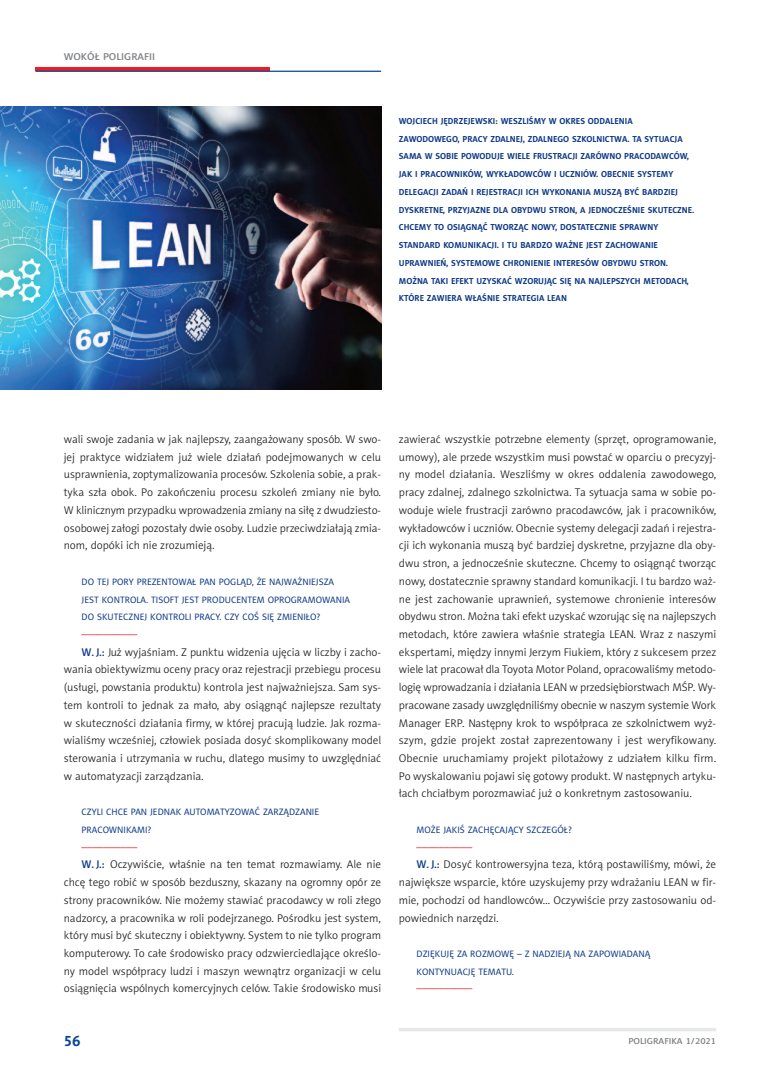
<style>
.page{position:relative;width:780px;height:1081px;background:#fff}
.page>*{position:absolute;margin:0;border:0;box-sizing:border-box;transform-origin:0 0}
.t1{font:700 15px "Naomi Sans EFN";color:#094694}
.t2{font:11.25px/17.8px "Naomi Sans EFN Light";color:#231f20;text-align:justify}
.t3{font:11.25px "Naomi Sans EFN Light";color:#ee1d23}
.t4{font:10px "Naomi Sans EFN Medium";color:#808285;scale:1.09 1}
.t5{font:9.38px/17.8px "Naomi Sans EFN";color:#103b8a}
.t6{font:700 8.75px/17.8px "Naomi Sans EFNPS";color:#103b8a}
.t7{font:8.75px "Naomi Sans EFN Medium";color:#808285;scale:1.09 1}
.s1{font-family:"Naomi Sans EFN Medium";color:#103b8a}
</style>
<div class="page">
<hr style="left:399px;top:1028px;width:317px;height:3px;background:#e7e8e9">
<svg style="left:35px;top:67px;width:234px;height:4px"></svg>
<hr style="left:35px;top:71px;width:346px;height:1px;background:#094694">
<img style="left:0;top:107px;width:381px;height:283px">
<p class="t4" style="left:64px;top:53px;width:85px">WOKÓŁ POLIGRAFII</p>
<p class="t6" style="left:399px;top:113px;width:297px">WOJCIECH JĘDRZEJEWSKI: WESZLIŚMY W OKRES ODDALENIA ZAWODOWEGO, PRACY ZDALNEJ, ZDALNEGO SZKOLNICTWA. TA SYTUACJA SAMA W SOBIE POWODUJE WIELE FRUSTRACJI ZARÓWNO PRACODAWCÓW, JAK I PRACOWNIKÓW, WYKŁADOWCÓW I UCZNIÓW. OBECNIE SYSTEMY DELEGACJI ZADAŃ I REJESTRACJI ICH WYKONANIA MUSZĄ BYĆ BARDZIEJ DYSKRETNE, PRZYJAZNE DLA OBYDWU STRON, A JEDNOCZEŚNIE SKUTECZNE.<br>CHCEMY TO OSIĄGNĄĆ TWORZĄC NOWY, DOSTATECZNIE SPRAWNY STANDARD KOMUNIKACJI. I TU BARDZO WAŻNE JEST ZACHOWANIE UPRAWNIEŃ, SYSTEMOWE CHRONIENIE INTERESÓW OBYDWU STRON.<br>MOŻNA TAKI EFEKT UZYSKAĆ WZORUJĄC SIĘ NA NAJLEPSZYCH METODACH, KTÓRE ZAWIERA WŁAŚNIE STRATEGIA LEAN</p>
<p class="t2" style="left:64px;top:431px;width:319px">wali swoje zadania w jak najlepszy, zaangażowany sposób. W swo&shy;jej praktyce widziałem już wiele działań podejmowanych w celu usprawnienia, zoptymalizowania procesów. Szkolenia sobie, a prak&shy;tyka szła obok. Po zakończeniu procesu szkoleń zmiany nie było.<br>W klinicznym przypadku wprowadzenia zmiany na siłę z dwudziesto&shy;osobowej załogi pozostały dwie osoby. Ludzie przeciwdziałają zmia&shy;nom, dopóki ich nie zrozumieją.</p>
<p class="t5" style="left:81px;top:573px;width:270px">DO TEJ PORY PREZENTOWAŁ PAN POGLĄD, ŻE NAJWAŻNIEJSZA<br>JEST KONTROLA. TISOFT JEST PRODUCENTEM OPROGRAMOWANIA<br>DO SKUTECZNEJ KONTROLI PRACY. CZY COŚ SIĘ ZMIENIŁO?</p>
<p class="t3" style="left:81px;top:630px;width:57px">––––––––––</p>
<p class="t2" style="left:81px;top:644px;width:301px"><span class="s1">W.J.:</span> Już wyjaśniam. Z punktu widzenia ujęcia w liczby i zacho-</p>
<p class="t2" style="left:64px;top:661px;width:319px">wania obiektywizmu oceny pracy oraz rejestracji przebiegu procesu</p>
<p class="t2" style="left:64px;top:679px;width:319px">(usługi, powstania produktu) kontrola jest najważniejsza. Sam sys-</p>
<p class="t2" style="left:64px;top:697px;width:319px">tem kontroli to jednak za mało, aby osiągnąć najlepsze rezultaty</p>
<p class="t2" style="left:64px;top:715px;width:319px">w skuteczności działania firmy, w której pracują ludzie. Jak rozma-</p>
<p class="t2" style="left:64px;top:732px;width:319px">wialiśmy wcześniej, człowiek posiada dosyć skomplikowany model</p>
<p class="t2" style="left:64px;top:750px;width:319px">sterowania i utrzymania w ruchu, dlatego musimy to uwzględniać</p>
<p class="t2" style="left:64px;top:768px;width:141px">w automatyzacji zarządzania.</p>
<p class="t5" style="left:81px;top:804px;width:239px">CZYLI CHCE PAN JEDNAK AUTOMATYZOWAĆ ZARZĄDZANIE<br>PRACOWNIKAMI?</p>
<p class="t3" style="left:81px;top:842px;width:57px">––––––––––</p>
<p class="t2" style="left:81px;top:856px;width:301px"><span class="s1">W.J.:</span> Oczywiście, właśnie na ten temat rozmawiamy. Ale nie</p>
<p class="t2" style="left:64px;top:874px;width:319px">chcę tego robić w sposób bezduszny, skazany na ogromny opór ze</p>
<p class="t2" style="left:64px;top:892px;width:319px">strony pracowników. Nie możemy stawiać pracodawcy w roli złego</p>
<p class="t2" style="left:64px;top:910px;width:319px">nadzorcy, a pracownika w roli podejrzanego. Pośrodku jest system,</p>
<p class="t2" style="left:64px;top:927px;width:319px">który musi być skuteczny i obiektywny. System to nie tylko program</p>
<p class="t2" style="left:64px;top:945px;width:319px">komputerowy. To całe środowisko pracy odzwierciedlające określo-</p>
<p class="t2" style="left:64px;top:963px;width:319px">ny model współpracy ludzi i maszyn wewnątrz organizacji w celu</p>
<p class="t2" style="left:64px;top:980px;width:319px">osiągnięcia wspólnych komercyjnych celów. Takie środowisko musi</p>
<p class="t2" style="left:399px;top:431px;width:319px">zawierać wszystkie potrzebne elementy (sprzęt, oprogramowanie, umowy), ale przede wszystkim musi powstać w oparciu o precyzyj&shy;ny model działania. Weszliśmy w okres oddalenia zawodowego, pracy zdalnej, zdalnego szkolnictwa. Ta sytuacja sama w sobie po&shy;woduje wiele frustracji zarówno pracodawców, jak i pracowników, wykładowców i uczniów. Obecnie systemy delegacji zadań i rejestra&shy;cji ich wykonania muszą być bardziej dyskretne, przyjazne dla oby&shy;dwu stron, a jednocześnie skuteczne. Chcemy to osiągnąć tworząc nowy, dostatecznie sprawny standard komunikacji. I tu bardzo waż&shy;ne jest zachowanie uprawnień, systemowe chronienie interesów obydwu stron. Można taki efekt uzyskać wzorując się na najlepszych metodach, które zawiera właśnie strategia LEAN. Wraz z naszymi ekspertami, między innymi Jerzym Fiukiem, który z sukcesem przez wiele lat pracował dla Toyota Motor Poland, opracowaliśmy metodo&shy;logię wprowadzania i działania LEAN w przedsiębiorstwach MŚP. Wy&shy;pracowane zasady uwzględniliśmy obecnie w naszym systemie Work Manager ERP. Następny krok to współpraca ze szkolnictwem wyż&shy;szym, gdzie projekt został zaprezentowany i jest weryfikowany.<br>Obecnie uruchamiamy projekt pilotażowy z udziałem kilku firm.<br>Po wyskalowaniu pojawi się gotowy produkt. W następnych artyku&shy;łach chciałbym porozmawiać już o konkretnym zastosowaniu.</p>
<p class="t5" style="left:416px;top:821px;width:157px">MOŻE JAKIŚ ZACHĘCAJĄCY SZCZEGÓŁ?</p>
<p class="t3" style="left:416px;top:842px;width:57px">––––––––––</p>
<p class="t2" style="left:416px;top:856px;width:301px"><span class="s1">W.J.:</span> Dosyć kontrowersyjna teza, którą postawiliśmy, mówi, że</p>
<p class="t2" style="left:399px;top:874px;width:319px">największe wsparcie, które uzyskujemy przy wdrażaniu LEAN w fir-</p>
<p class="t2" style="left:399px;top:892px;width:319px">mie, pochodzi od handlowców… Oczywiście przy zastosowaniu od-</p>
<p class="t2" style="left:399px;top:910px;width:101px">powiednich narzędzi.</p>
<p class="t5" style="left:416px;top:945px;width:235px">DZIĘKUJĘ ZA ROZMOWĘ – Z NADZIEJĄ NA ZAPOWIADANĄ<br>KONTYNUACJĘ TEMATU.</p>
<p class="t3" style="left:416px;top:984px;width:57px">––––––––––</p>
<h1 class="t1" style="left:64px;top:1034px;width:18px">56</h1>
<p class="t7" style="left:628px;top:1037px;width:82px">POLIGRAFIKA 1/2021</p>
</div>
